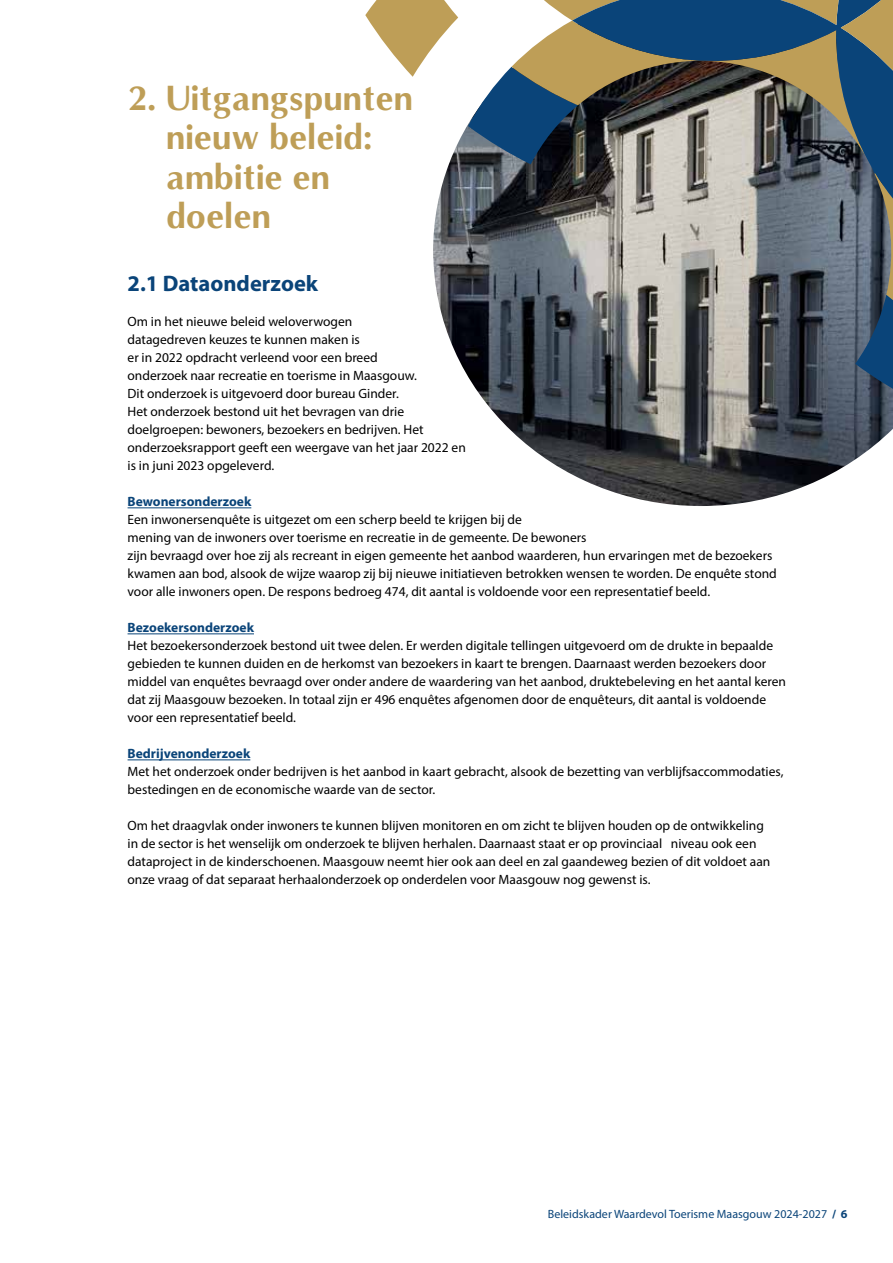
<style>
.page{position:relative;width:893px;height:1263px;background:#fff}
.page>*{position:absolute;margin:0;border:0;box-sizing:border-box;transform-origin:0 0}
.t1{font:700 33px/39.6px "Omni";color:#be9e57}
.t2{font:700 22.5px "Myriad Pro";color:#0a4479}
.t3{font:13.5px/18px "Myriad Pro";color:#000}
.t4{font:700 13.5px "Myriad Pro";color:#0a4479}
.t5{font:12px "Myriad Pro";color:#0a4479}
.s1{font-weight:700}
</style>
<div class="page">
<hr style="left:128px;top:507px;width:123px;height:1px;background:#0a4479">
<hr style="left:128px;top:633px;width:126px;height:1px;background:#0a4479">
<hr style="left:128px;top:759px;width:122px;height:1px;background:#0a4479">
<img style="left:433px;top:124px;width:460px;height:382px">
<svg style="left:468px;top:0;width:425px;height:402px;background:#676f73"></svg>
<svg style="left:365px;top:0;width:93px;height:77px"></svg>
<h1 class="t1" style="left:166px;top:78px;width:249px;text-indent:-39px">2. Uitgangspunten nieuw beleid: ambitie en doelen</h1>
<h2 class="t2" style="left:128px;top:269px;width:192px">2.1 Dataonderzoek</h2>
<p class="t3" style="left:128px;top:313px;width:340px">Om in het nieuwe beleid weloverwogen<br>datagedreven keuzes te kunnen maken is<br>er in 2022 opdracht verleend voor een breed<br>onderzoek naar recreatie en toerisme in Maasgouw.<br>Dit onderzoek is uitgevoerd door bureau Ginder.<br>Het onderzoek bestond uit het bevragen van drie doelgroepen: bewoners, bezoekers en bedrijven. Het onderzoeksrapport geeft een weergave van het jaar 2022 en is in juni 2023 opgeleverd.</p>
<p class="t4" style="left:128px;top:493px;width:125px">Bewonersonderzoek</p>
<p class="t3" style="left:128px;top:511px;width:651px">Een inwonersenquête is uitgezet om een scherp beeld te krijgen bij de<br>mening van de inwoners over toerisme en recreatie in de gemeente. De bewoners<br>zijn bevraagd over hoe zij als recreant in eigen gemeente het aanbod waarderen, hun ervaringen met de bezoekers kwamen aan bod, alsook de wijze waarop zij bij nieuwe initiatieven betrokken wensen te worden. De enquête stond voor alle inwoners open. De respons bedroeg 474, dit aantal is voldoende voor een representatief beeld.</p>
<p class="t4" style="left:128px;top:619px;width:128px">Bezoekersonderzoek</p>
<p class="t3" style="left:128px;top:637px;width:660px">Het bezoekersonderzoek bestond uit twee delen. Er werden digitale tellingen uitgevoerd om de drukte in bepaalde gebieden te kunnen duiden en de herkomst van bezoekers in kaart te brengen. Daarnaast werden bezoekers door middel van enquêtes bevraagd over onder andere de waardering van het aanbod, druktebeleving en het aantal keren dat zij Maasgouw bezoeken. In totaal zijn er 496 enquêtes afgenomen door de enquêteurs, dit aantal is voldoende voor een representatief beeld.</p>
<p class="t4" style="left:128px;top:745px;width:124px">Bedrijvenonderzoek</p>
<p class="t3" style="left:128px;top:763px;width:657px">Met het onderzoek onder bedrijven is het aanbod in kaart gebracht, alsook de bezetting van verblijfsaccommodaties, bestedingen en de economische waarde van de sector.</p>
<p class="t3" style="left:128px;top:817px;width:644px">Om het draagvlak onder inwoners te kunnen blijven monitoren en om zicht te blijven houden op de ontwikkeling in de sector is het wenselijk om onderzoek te blijven herhalen. Daarnaast staat er op provinciaal niveau ook een dataproject in de kinderschoenen. Maasgouw neemt hier ook aan deel en zal gaandeweg bezien of dit voldoet aan onze vraag of dat separaat herhaalonderzoek op onderdelen voor Maasgouw nog gewenst is.</p>
<p class="t5" style="left:548px;top:1206px;width:301px">Beleidskader Waardevol Toerisme Maasgouw 2024-2027 <span class="s1">/ 6</span></p>
</div>
